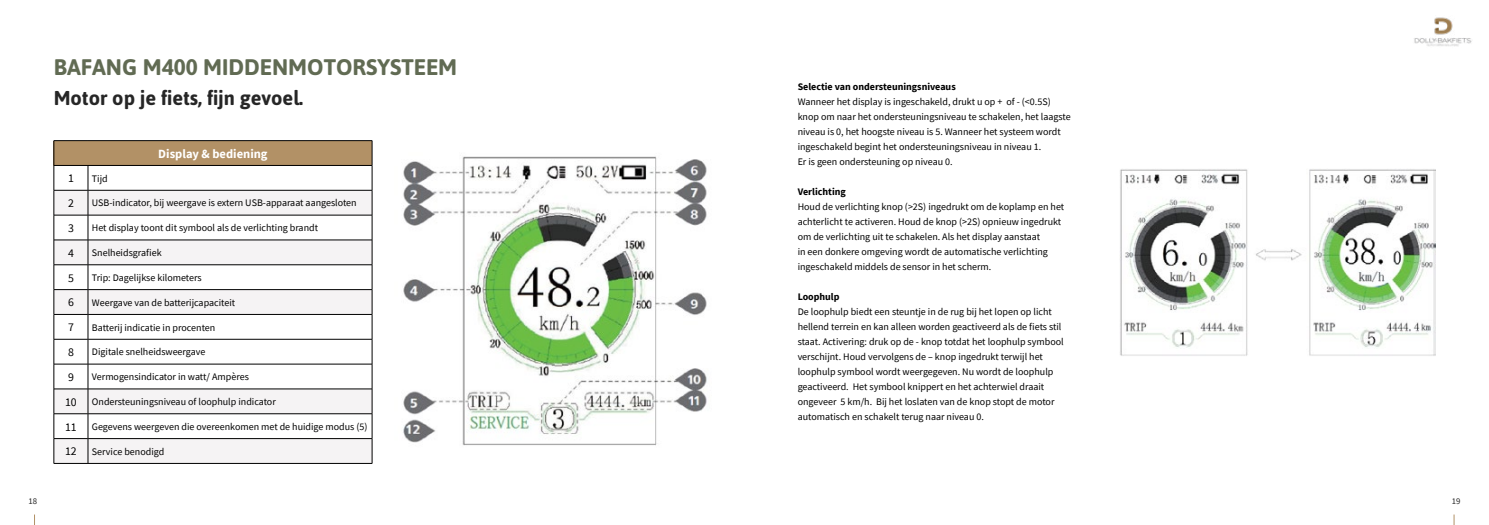
<style>
.page{position:relative;width:1489px;height:525px;background:#fff}
.page>*{position:absolute;margin:0;border:0;box-sizing:border-box;transform-origin:0 0}
.t1{font:700 22.5px "Asap";color:#616b53}
.t2{font:700 20px "Asap";color:#262626}
.t3{font:700 12.5px "Source Sans Pro";color:#fff}
.t4{font:11.75px "Source Sans Pro";color:#000}
.t5{font:10px/15px "Source Sans Pro";color:#000}
.t6{font:700 10px "Source Sans Pro";color:#000}
.t7{font:8.75px "Source Sans Pro";color:#262626}
</style>
<div class="page">
<img style="left:1414px;top:17px;width:58px;height:29px">
<img style="left:403px;top:156px;width:304px;height:290px">
<div style="left:54px;top:140px;width:318px;height:25px;background:#b29166"></div>
<svg style="left:55px;top:191px;width:317px;height:272px"></svg>
<hr style="left:54px;top:165px;width:34px;height:1px;background:#000">
<hr style="left:88px;top:165px;width:284px;height:1px;background:#000">
<hr style="left:54px;top:190px;width:34px;height:1px;background:#000">
<hr style="left:88px;top:190px;width:284px;height:1px;background:#000">
<hr style="left:54px;top:215px;width:34px;height:1px;background:#000">
<hr style="left:88px;top:215px;width:284px;height:1px;background:#000">
<hr style="left:54px;top:239px;width:34px;height:1px;background:#000">
<hr style="left:88px;top:239px;width:284px;height:1px;background:#000">
<hr style="left:54px;top:264px;width:34px;height:1px;background:#000">
<hr style="left:88px;top:264px;width:284px;height:1px;background:#000">
<hr style="left:54px;top:289px;width:34px;height:1px;background:#000">
<hr style="left:88px;top:289px;width:284px;height:1px;background:#000">
<hr style="left:54px;top:314px;width:34px;height:1px;background:#000">
<hr style="left:88px;top:314px;width:284px;height:1px;background:#000">
<hr style="left:54px;top:339px;width:34px;height:1px;background:#000">
<hr style="left:88px;top:339px;width:284px;height:1px;background:#000">
<hr style="left:54px;top:363px;width:34px;height:1px;background:#000">
<hr style="left:88px;top:363px;width:284px;height:1px;background:#000">
<hr style="left:54px;top:388px;width:34px;height:1px;background:#000">
<hr style="left:88px;top:388px;width:284px;height:1px;background:#000">
<hr style="left:54px;top:413px;width:34px;height:1px;background:#000">
<hr style="left:88px;top:413px;width:284px;height:1px;background:#000">
<hr style="left:54px;top:438px;width:34px;height:1px;background:#000">
<hr style="left:88px;top:438px;width:284px;height:1px;background:#000">
<hr style="left:54px;top:140px;width:34px;height:1px;background:#000">
<hr style="left:88px;top:140px;width:284px;height:1px;background:#000">
<svg style="left:54px;top:141px;width:1px;height:322px"></svg>
<svg style="left:88px;top:166px;width:1px;height:297px"></svg>
<svg style="left:372px;top:141px;width:1px;height:322px"></svg>
<hr style="left:54px;top:463px;width:34px;height:1px;background:#000">
<hr style="left:88px;top:463px;width:284px;height:1px;background:#000">
<img style="left:1120px;top:169px;width:315px;height:187px">
<h1 class="t1" style="left:54px;top:54px;width:405px">BAFANG M400 MIDDENMOTORSYSTEEM</h1>
<h2 class="t2" style="left:54px;top:86px;width:251px">Motor op je fiets, fijn gevoel.</h2>
<p class="t3" style="left:158px;top:145px;width:111px">Display &amp; bediening</p>
<p class="t4" style="left:68px;top:171px;width:7px">1</p>
<p class="t5" style="left:92px;top:171px;width:17px">Tijd</p>
<p class="t4" style="left:68px;top:196px;width:7px">2</p>
<p class="t5" style="left:92px;top:195px;width:266px">USB-indicator, bij weergave is extern USB-apparaat aangesloten</p>
<p class="t4" style="left:68px;top:220px;width:7px">3</p>
<p class="t5" style="left:92px;top:220px;width:228px">Het display toont dit symbool als de verlichting brandt</p>
<p class="t4" style="left:68px;top:245px;width:7px">4</p>
<p class="t5" style="left:92px;top:245px;width:71px">Snelheidsgrafiek</p>
<p class="t4" style="left:68px;top:270px;width:7px">5</p>
<p class="t5" style="left:92px;top:270px;width:111px">Trip: Dagelijkse kilometers</p>
<p class="t4" style="left:68px;top:295px;width:7px">6</p>
<p class="t5" style="left:92px;top:295px;width:145px">Weergave van de batterijcapaciteit</p>
<p class="t4" style="left:68px;top:320px;width:7px">7</p>
<p class="t5" style="left:92px;top:319px;width:125px">Batterij indicatie in procenten</p>
<p class="t4" style="left:68px;top:344px;width:7px">8</p>
<p class="t5" style="left:92px;top:344px;width:115px">Digitale snelheidsweergave</p>
<p class="t4" style="left:68px;top:369px;width:7px">9</p>
<p class="t5" style="left:92px;top:369px;width:158px">Vermogensindicator in watt/ Ampères</p>
<p class="t4" style="left:65px;top:394px;width:13px">10</p>
<p class="t5" style="left:92px;top:394px;width:185px">Ondersteuningsniveau of loophulp indicator</p>
<p class="t4" style="left:65px;top:419px;width:13px">11</p>
<p class="t5" style="left:92px;top:419px;width:277px">Gegevens weergeven die overeenkomen met de huidige modus (5)</p>
<p class="t4" style="left:65px;top:444px;width:13px">12</p>
<p class="t5" style="left:92px;top:443px;width:74px">Service benodigd</p>
<p class="t6" style="left:797px;top:80px;width:160px">Selectie van ondersteuningsniveaus</p>
<p class="t5" style="left:797px;top:94px;width:274px">Wanneer het display is ingeschakeld, drukt u op + of - (&lt;0.5S) knop om naar het ondersteuningsniveau te schakelen, het laagste niveau is 0, het hoogste niveau is 5. Wanneer het systeem wordt ingeschakeld begint het ondersteuningsniveau in niveau 1.<br>Er is geen ondersteuning op niveau 0.</p>
<p class="t6" style="left:797px;top:185px;width:50px">Verlichting</p>
<p class="t5" style="left:797px;top:199px;width:268px">Houd de verlichting knop (&gt;2S) ingedrukt om de koplamp en het achterlicht te activeren. Houd de knop (&gt;2S) opnieuw ingedrukt om de verlichting uit te schakelen. Als het display aanstaat<br>in een donkere omgeving wordt de automatische verlichting ingeschakeld middels de sensor in het scherm.</p>
<p class="t6" style="left:797px;top:290px;width:43px">Loophulp</p>
<p class="t5" style="left:797px;top:304px;width:267px">De loophulp biedt een steuntje in de rug bij het lopen op licht hellend terrein en kan alleen worden geactiveerd als de fiets stil staat. Activering: druk op de - knop totdat het loophulp symbool verschijnt. Houd vervolgens de – knop ingedrukt terwijl het loophulp symbool wordt weergegeven. Nu wordt de loophulp geactiveerd. Het symbool knippert en het achterwiel draait ongeveer 5 km/h. Bij het loslaten van de knop stopt de motor automatisch en schakelt terug naar niveau 0.</p>
<p class="t7" style="left:29px;top:495px;width:10px">18</p>
<p class="t7" style="left:1451px;top:495px;width:10px">19</p>
</div>
